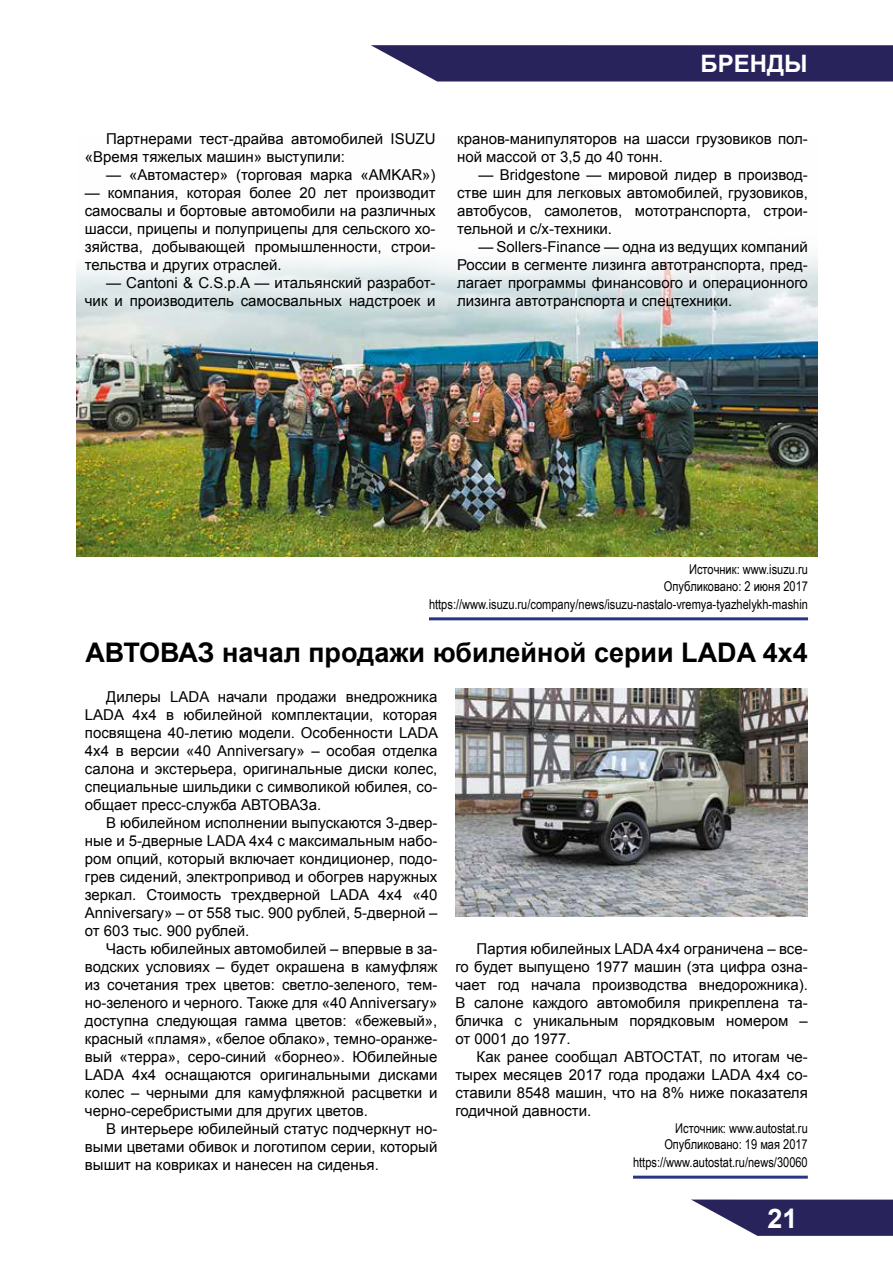
<style>
.page{position:relative;width:893px;height:1263px;background:#fff}
.page>*{position:absolute;margin:0;border:0;box-sizing:border-box;transform-origin:0 0}
.t1{font:700 27px "Arial";color:#000}
.t2{font:700 27px "Arial";color:#fff}
.t3{font:700 24px "Arial";color:#fff}
.t4{font:15px/18px "Arial";color:#000;text-align:justify}
.t5{font:13.5px/16.5px "Arial Narrow";color:#000;text-align:right}
</style>
<div class="page">
<svg style="left:691px;top:1199px;width:202px;height:37px"></svg>
<svg style="left:371px;top:45px;width:522px;height:36px;background:#373267"></svg>
<img style="left:77px;top:253px;width:741px;height:303px">
<hr style="left:429px;top:617px;width:379px;height:3px;background:#283583">
<hr style="left:633px;top:1176px;width:175px;height:3px;background:#283583">
<img style="left:456px;top:688px;width:351px;height:228px">
<h2 class="t3" style="left:700px;top:48px;width:109px">БРЕНДЫ</h2>
<p class="t4" style="left:85px;top:130px;width:352px;text-indent:21px">Партнерами тест-драйва автомобилей ISUZU «Время тяжелых машин» выступили:</p>
<p class="t4" style="left:106px;top:166px;width:331px">— «Автомастер» (торговая марка «AMKAR»)</p>
<p class="t4" style="left:85px;top:184px;width:352px">— компания, которая более 20 лет производит самосвалы и бортовые автомобили на различных шасси, прицепы и полуприцепы для сельского хо&shy;зяйства, добывающей промышленности, строи&shy;тельства и других отраслей.</p>
<p class="t4" style="left:85px;top:274px;width:352px;text-align:right">— Cantoni &amp; C.S.p.A — итальянский разработ&shy;чик и производитель самосвальных надстроек и</p>
<p class="t4" style="left:457px;top:130px;width:352px">кранов-манипуляторов на шасси грузовиков пол&shy;ной массой от 3,5 до 40 тонн.</p>
<p class="t4" style="left:457px;top:166px;width:352px;text-indent:21px">— Bridgestone — мировой лидер в производ&shy;стве шин для легковых автомобилей, грузовиков, автобусов, самолетов, мототранспорта, строи&shy;тельной и с/х-техники.</p>
<p class="t4" style="left:457px;top:238px;width:352px;text-indent:21px">— Sollers-Finance — одна из ведущих компаний России в сегменте лизинга автотранспорта, пред&shy;лагает программы финансового и операционного лизинга автотранспорта и спецтехники.</p>
<p class="t5" style="left:664px;top:561px;width:146px">Источник: www.isuzu.ru<br>Опубликовано: 2 июня 2017</p>
<p class="t5" style="left:429px;top:595px;width:380px">https://www.isuzu.ru/company/news/isuzu-nastalo-vremya-tyazhelykh-mashin</p>
<h1 class="t1" style="left:85px;top:635px;width:724px">АВТОВАЗ начал продажи юбилейной серии LADA 4х4</h1>
<p class="t4" style="left:85px;top:688px;width:355px;text-indent:21px">Дилеры LADA начали продажи внедрожника LADA 4х4 в юбилейной комплектации, которая посвящена 40-летию модели. Особенности LADA 4х4 в версии «40 Anniversary» – особая отделка салона и экстерьера, оригинальные диски колес, специальные шильдики с символикой юбилея, со&shy;общает пресс-служба АВТОВАЗа.</p>
<p class="t4" style="left:85px;top:814px;width:354px;text-indent:21px">В юбилейном исполнении выпускаются 3-двер&shy;ные и 5-дверные LADA 4х4 с максимальным набо&shy;ром опций, который включает кондиционер, подо&shy;грев сидений, электропривод и обогрев наружных зеркал. Стоимость трехдверной LADA 4х4 «40<br>Anniversary» – от 558 тыс. 900 рублей, 5-дверной – от 603 тыс. 900 рублей.</p>
<p class="t4" style="left:85px;top:940px;width:354px;text-indent:21px">Часть юбилейных автомобилей – впервые в за&shy;водских условиях – будет окрашена в камуфляж из сочетания трех цветов: светло-зеленого, тем&shy;но-зеленого и черного. Также для «40 Anniversary» доступна следующая гамма цветов: «бежевый», красный «пламя», «белое облако», темно-оранже&shy;вый «терра», серо-синий «борнео». Юбилейные LADA 4х4 оснащаются оригинальными дисками колес – черными для камуфляжной расцветки и черно-серебристыми для других цветов.</p>
<p class="t4" style="left:85px;top:1120px;width:354px;text-indent:21px">В интерьере юбилейный статус подчеркнут но&shy;выми цветами обивок и логотипом серии, который вышит на ковриках и нанесен на сиденья.</p>
<p class="t4" style="left:455px;top:940px;width:354px;text-indent:21px">Партия юбилейных LADA 4х4 ограничена – все&shy;го будет выпущено 1977 машин (эта цифра озна&shy;чает год начала производства внедорожника).<br>В салоне каждого автомобиля прикреплена та&shy;бличка с уникальным порядковым номером – от 0001 до 1977.</p>
<p class="t4" style="left:455px;top:1048px;width:354px;text-indent:21px">Как ранее сообщал АВТОСТАТ, по итогам че&shy;тырех месяцев 2017 года продажи LADA 4x4 со&shy;ставили 8548 машин, что на 8% ниже показателя годичной давности.</p>
<p class="t5" style="left:664px;top:1119px;width:145px">Источник: www.autostat.ru<br>Опубликовано: 19 мая 2017</p>
<p class="t5" style="left:633px;top:1153px;width:176px">https://www.autostat.ru/news/30060</p>
<h1 class="t2" style="left:768px;top:1200px;width:32px">21</h1>
</div>
